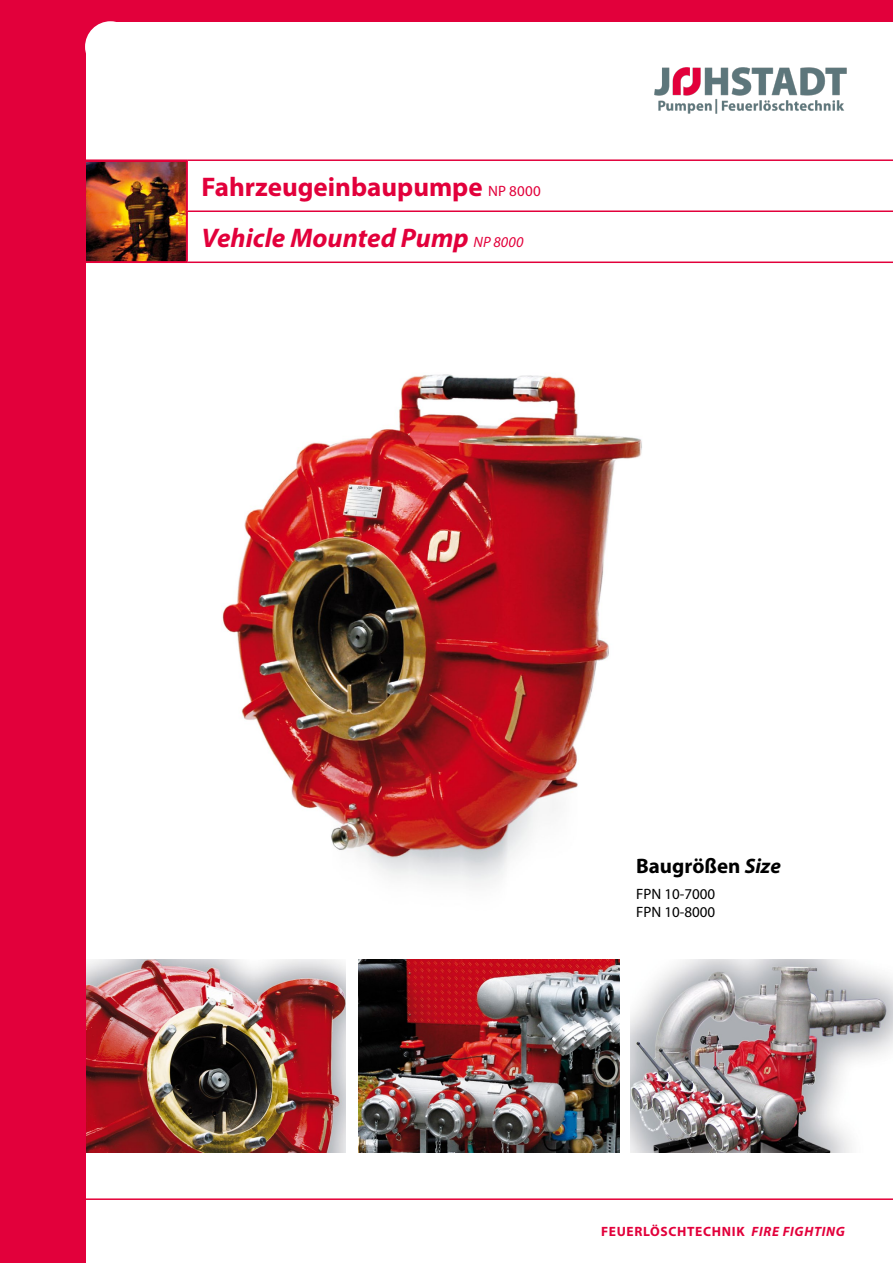
<style>
.page{position:relative;width:893px;height:1263px;background:#fff}
.page>*{position:absolute;margin:0;border:0;box-sizing:border-box;transform-origin:0 0}
.t1{font:700 27px/51px "Myriad Pro";color:#e2003b}
.t2{font:700 21px "Myriad Pro";color:#000}
.t3{font:15px/18px "Myriad Pro";color:#000}
.t4{font:700 13.5px "Myriad Pro";letter-spacing:.05em;color:#e2003b}
.s1{font-weight:400;font-size:15px}
.s2{font-style:italic}
.s3{font-weight:400;font-style:italic;font-size:15px}
</style>
<div class="page">
<hr style="left:0;top:1198px;width:893px;height:2px;background:#e50038">
<hr style="left:85px;top:159px;width:102px;height:2px;background:#e2003b">
<hr style="left:187px;top:159px;width:706px;height:2px;background:#e2003b">
<hr style="left:186px;top:161px;width:2px;height:49px;background:#e2003b">
<hr style="left:186px;top:210px;width:707px;height:2px;background:#e2003b">
<hr style="left:186px;top:212px;width:2px;height:49px;background:#e2003b">
<hr style="left:187px;top:261px;width:706px;height:2px;background:#e2003b">
<img style="left:85px;top:164px;width:99px;height:96px">
<div style="left:79px;top:161px;width:108px;height:102px;border:2px solid #e50038"></div>
<img style="left:655px;top:67px;width:191px;height:46px">
<img style="left:85px;top:960px;width:261px;height:192px">
<img style="left:359px;top:960px;width:260px;height:192px">
<img style="left:631px;top:960px;width:262px;height:192px">
<div style="left:0;top:0;width:85px;height:1263px;background:#e2003b"></div>
<div style="left:0;top:0;width:893px;height:21px;background:#e2003b"></div>
<div style="left:60px;top:0;width:51px;height:47px;background:#e2003b"></div>
<div style="left:85px;top:21px;width:51px;height:51px;background:#fff;border-radius:50%"></div>
<img style="left:222px;top:374px;width:420px;height:512px">
<p class="t1" style="left:202px;top:160px;width:341px">Fahrzeugeinbaupumpe <span class="s1">NP 8000<br></span><span class="s2">Vehicle Mounted Pump</span> <span class="s3">NP 8000</span></p>
<p class="t2" style="left:636px;top:852px;width:146px">Baugrößen <span class="s2">Size</span></p>
<p class="t3" style="left:636px;top:885px;width:81px">FPN 10-7000<br>FPN 10-8000</p>
<p class="t4" style="left:601px;top:1223px;width:245px">feuerlöschtechnik <span class="s2">fire fighting</span></p>
</div>
